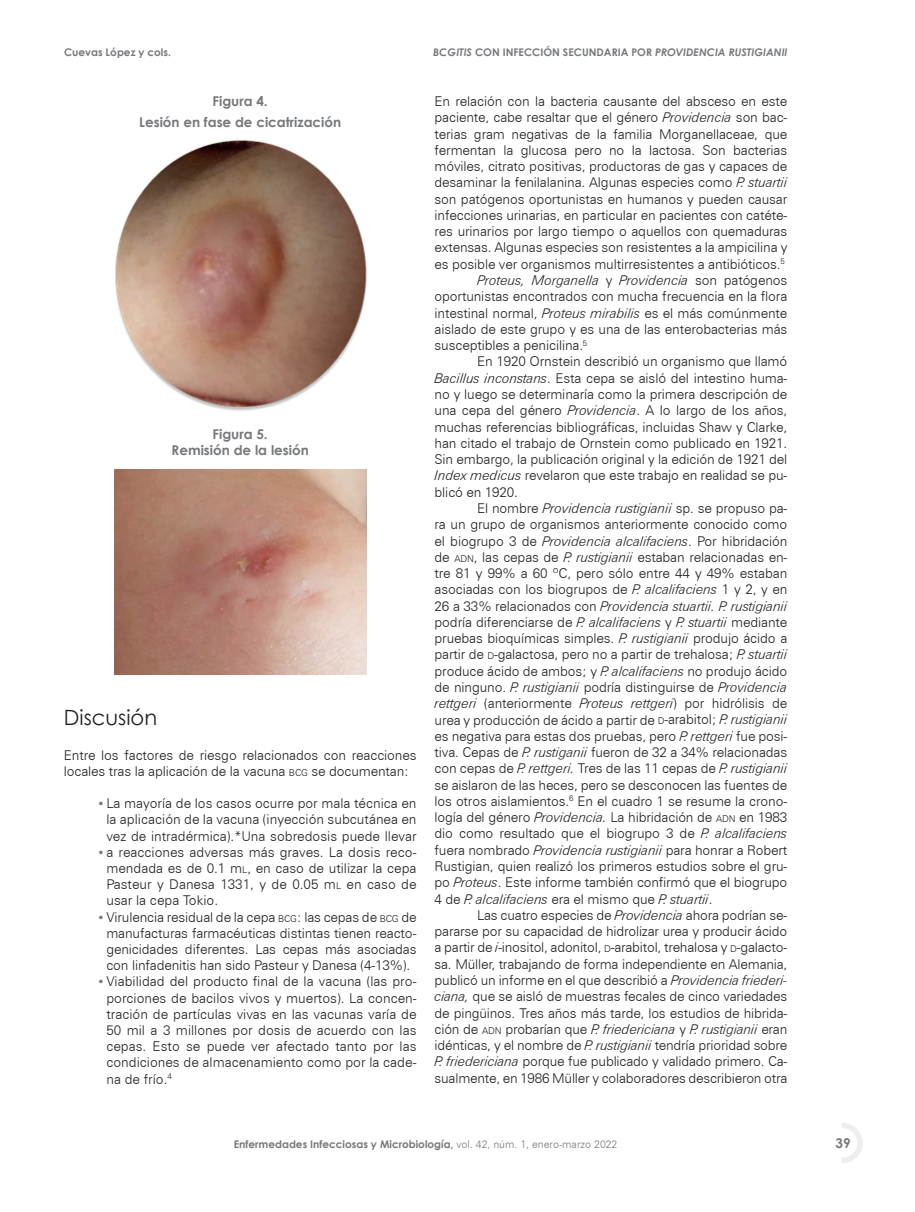
<style>
.page{position:relative;width:915px;height:1212px;background:#fff}
.page>*{position:absolute;margin:0;border:0;box-sizing:border-box;transform-origin:0 0}
.t1{font:21px "Century Gothic";color:#231f20}
.t2{font:300 13.5px/16.2px "Zurich BT";letter-spacing:-.01em;color:#231f20}
.t3{font:italic 300 13.5px "Zurich BT";letter-spacing:-.01em;color:#231f20}
.t4{font:700 13.5px/21.6px "Century Gothic";color:#76787b;text-align:center}
.t5{font:expanded 12px "Zurich BT";color:#76787b}
.t6{font:700 10.5px "Century Gothic";color:#76787b}
.t7{font:italic 700 10.5px "Century Gothic";color:#76787b}
.s1{font-style:inherit}
.s2{font-style:normal}
.s3{font-style:italic}
.s4{font-size:9.45px}
.s5{font-style:normal;font-size:9.45px}
.s6{font-family:"Zurich BT";font-weight:300}
</style>
<div class="page">
<svg style="left:842px;top:1123px;width:20px;height:40px"></svg>
<div style="left:831px;top:1131px;width:23px;height:24px;background:#fff;border-radius:50%"></div>
<div style="left:828px;top:1128px;width:29px;height:30px;border:6px solid #fff;border-radius:50%"></div>
<img style="left:114px;top:469px;width:252px;height:205px">
<img style="left:115px;top:140px;width:252px;height:271px">
<p class="t6" style="left:64px;top:44px;width:108px">Cuevas López y cols.</p>
<p class="t7" style="left:433px;top:44px;width:356px"><span class="s1">BC</span>GITIS <span class="s2">CON INFECCIÓN SECUNDARIA POR</span> PROVIDENCIA RUSTIGIANII</p>
<p class="t4" style="left:139px;top:89px;width:203px">Figura 4.<br>Lesión en fase de cicatrización</p>
<p class="t2" style="left:434px;top:93px;width:354px">En relación con la bacteria causante del absceso en este</p>
<p class="t2" style="left:434px;top:109px;width:354px">paciente, cabe resaltar que el género <span class="s3">Providencia</span> son bac-</p>
<p class="t2" style="left:434px;top:125px;width:354px">terias gram negativas de la familia Morganellaceae, que</p>
<p class="t2" style="left:434px;top:142px;width:354px">fermentan la glucosa pero no la lactosa. Son bacterias</p>
<p class="t2" style="left:434px;top:158px;width:354px">móviles, citrato positivas, productoras de gas y capaces de</p>
<p class="t2" style="left:434px;top:174px;width:354px">desaminar la fenilalanina. Algunas especies como <span class="s3">P. stuartii</span></p>
<p class="t2" style="left:434px;top:191px;width:354px">son patógenos oportunistas en humanos y pueden causar</p>
<p class="t2" style="left:434px;top:207px;width:354px">infecciones urinarias, en particular en pacientes con catéte-</p>
<p class="t2" style="left:434px;top:223px;width:354px">res urinarios por largo tiempo o aquellos con quemaduras</p>
<p class="t2" style="left:434px;top:239px;width:354px">extensas. Algunas especies son resistentes a la ampicilina y</p>
<p class="t2" style="left:434px;top:256px;width:351px">es posible ver organismos multirresistentes a antibióticos.<sup>5</sup></p>
<p class="t3" style="left:477px;top:272px;width:311px">Proteus, Morganella <span class="s2">y</span> Providencia <span class="s2">son patógenos</span></p>
<p class="t2" style="left:434px;top:288px;width:354px">oportunistas encontrados con mucha frecuencia en la flora</p>
<p class="t2" style="left:434px;top:305px;width:354px">intestinal normal, <span class="s3">Proteus mirabilis</span> es el más comúnmente</p>
<p class="t2" style="left:434px;top:321px;width:354px">aislado de este grupo y es una de las enterobacterias más</p>
<p class="t2" style="left:434px;top:337px;width:154px">susceptibles a penicilina.<sup>5</sup></p>
<p class="t2" style="left:477px;top:353px;width:311px">En 1920 Ornstein describió un organismo que llamó</p>
<p class="t2" style="left:434px;top:370px;width:354px"><span class="s3">Bacillus inconstans</span>. Esta cepa se aisló del intestino huma-</p>
<p class="t2" style="left:434px;top:386px;width:354px">no y luego se determinaría como la primera descripción de</p>
<p class="t2" style="left:434px;top:402px;width:354px">una cepa del género <span class="s3">Providencia</span>. A lo largo de los años,</p>
<p class="t2" style="left:434px;top:418px;width:354px">muchas referencias bibliográficas, incluidas Shaw y Clarke,</p>
<p class="t2" style="left:434px;top:435px;width:354px">han citado el trabajo de Ornstein como publicado en 1921.</p>
<p class="t2" style="left:434px;top:451px;width:354px">Sin embargo, la publicación original y la edición de 1921 del</p>
<p class="t2" style="left:434px;top:467px;width:354px"><span class="s3">Index medicus</span> revelaron que este trabajo en realidad se pu-</p>
<p class="t2" style="left:434px;top:484px;width:85px">blicó en 1920.</p>
<p class="t2" style="left:477px;top:500px;width:311px">El nombre <span class="s3">Providencia rustigianii</span> sp. se propuso pa-</p>
<p class="t2" style="left:434px;top:516px;width:354px">ra un grupo de organismos anteriormente conocido como</p>
<p class="t2" style="left:434px;top:532px;width:354px">el biogrupo 3 de <span class="s3">Providencia alcalifaciens</span>. Por hibridación</p>
<p class="t2" style="left:434px;top:549px;width:354px">de <span class="s4">ADN</span>, las cepas de <span class="s3">P. rustigianii</span> estaban relacionadas en-</p>
<p class="t2" style="left:434px;top:565px;width:354px">tre 81 y 99% a 60 ºC, pero sólo entre 44 y 49% estaban</p>
<p class="t2" style="left:434px;top:581px;width:354px">asociadas con los biogrupos de <span class="s3">P. alcalifaciens</span> 1 y 2, y en</p>
<p class="t3" style="left:434px;top:597px;width:354px"><span class="s2">26 a 33% relacionados con</span> Providencia stuartii. P. rustigianii</p>
<p class="t2" style="left:434px;top:614px;width:354px">podría diferenciarse de <span class="s3">P. alcalifaciens</span> y <span class="s3">P. stuartii</span> mediante</p>
<p class="t2" style="left:434px;top:630px;width:354px">pruebas bioquímicas simples. <span class="s3">P. rustigianii</span> produjo ácido a</p>
<p class="t2" style="left:434px;top:646px;width:354px">partir de <span class="s4">D</span>-galactosa, pero no a partir de trehalosa; <span class="s3">P. stuartii</span></p>
<p class="t2" style="left:434px;top:663px;width:354px">produce ácido de ambos; y <span class="s3">P. alcalifaciens</span> no produjo ácido</p>
<p class="t2" style="left:434px;top:679px;width:354px">de ninguno. <span class="s3">P. rustigianii</span> podría distinguirse de <span class="s3">Providencia</span></p>
<p class="t2" style="left:434px;top:695px;width:354px"><span class="s3">rettgeri</span> (anteriormente <span class="s3">Proteus rettgeri</span>) por hidrólisis de</p>
<p class="t2" style="left:434px;top:711px;width:354px">urea y producción de ácido a partir de <span class="s4">D</span>-arabitol; <span class="s3">P. rustigianii</span></p>
<p class="t2" style="left:434px;top:728px;width:354px">es negativa para estas dos pruebas, pero <span class="s3">P. rettgeri</span> fue posi-</p>
<p class="t2" style="left:434px;top:744px;width:354px">tiva. Cepas de <span class="s3">P. rustiganii</span> fueron de 32 a 34% relacionadas</p>
<p class="t2" style="left:434px;top:760px;width:354px">con cepas de <span class="s3">P. rettgeri.</span> Tres de las 11 cepas de <span class="s3">P. rustigianii</span></p>
<p class="t2" style="left:434px;top:776px;width:354px">se aislaron de las heces, pero se desconocen las fuentes de</p>
<p class="t2" style="left:434px;top:793px;width:354px">los otros aislamientos.<sup>6</sup> En el cuadro 1 se resume la crono-</p>
<p class="t2" style="left:434px;top:809px;width:354px">logía del género <span class="s3">Providencia.</span> La hibridación de <span class="s4">ADN</span> en 1983</p>
<p class="t2" style="left:434px;top:825px;width:354px">dio como resultado que el biogrupo 3 de <span class="s3">P. alcalifaciens</span></p>
<p class="t2" style="left:434px;top:842px;width:354px">fuera nombrado <span class="s3">Providencia rustigianii</span> para honrar a Robert</p>
<p class="t2" style="left:434px;top:858px;width:354px">Rustigian, quien realizó los primeros estudios sobre el gru-</p>
<p class="t2" style="left:434px;top:874px;width:354px">po <span class="s3">Proteus</span>. Este informe también confirmó que el biogrupo</p>
<p class="t3" style="left:434px;top:890px;width:279px"><span class="s2">4 de</span> P. alcalifaciens <span class="s2">era el mismo que</span> P. stuartii<span class="s2">.</span></p>
<p class="t2" style="left:477px;top:907px;width:311px">Las cuatro especies de <span class="s3">Providencia</span> ahora podrían se-</p>
<p class="t2" style="left:434px;top:923px;width:354px">pararse por su capacidad de hidrolizar urea y producir ácido</p>
<p class="t2" style="left:434px;top:939px;width:354px">a partir de <span class="s3">i</span>-inositol, adonitol, <span class="s4">D</span>-arabitol, trehalosa y <span class="s4">D</span>-galacto-</p>
<p class="t2" style="left:434px;top:955px;width:354px">sa. Müller, trabajando de forma independiente en Alemania,</p>
<p class="t2" style="left:434px;top:972px;width:354px">publicó un informe en el que describió a <span class="s3">Providencia friederi-</span></p>
<p class="t2" style="left:434px;top:988px;width:354px"><span class="s3">ciana,</span> que se aisló de muestras fecales de cinco variedades</p>
<p class="t2" style="left:434px;top:1004px;width:354px">de pingüinos. Tres años más tarde, los estudios de hibrida-</p>
<p class="t3" style="left:434px;top:1021px;width:354px"><span class="s2">ción de</span> <span class="s5">ADN</span> <span class="s2">probarían que</span> P. friedericiana <span class="s2">y</span> P. rustigianii <span class="s2">eran</span></p>
<p class="t2" style="left:434px;top:1037px;width:354px">idénticas, y el nombre de <span class="s3">P. rustigianii</span> tendría prioridad sobre</p>
<p class="t2" style="left:434px;top:1053px;width:354px"><span class="s3">P. friedericiana</span> porque fue publicado y validado primero. Ca-</p>
<p class="t2" style="left:434px;top:1069px;width:354px">sualmente, en 1986 Müller y colaboradores describieron otra</p>
<p class="t4" style="left:171px;top:425px;width:139px;line-height:16.2px">Figura 5.<br>Remisión de la lesión</p>
<h1 class="t1" style="left:64px;top:703px;width:95px">Discusión</h1>
<p class="t2" style="left:64px;top:746px;width:354px">Entre los factores de riesgo relacionados con reacciones locales tras la aplicación de la vacuna <span class="s4">BCG</span> se documentan:</p>
<p class="t2" style="left:106px;top:795px;width:311px">La mayoría de los casos ocurre por mala técnica en la aplicación de la vacuna (inyección subcutánea en vez de intradérmica).*Una sobredosis puede llevar a reacciones adversas más graves. La dosis reco&shy;mendada es de 0.1 m<span class="s4">L</span>, en caso de utilizar la cepa Pasteur y Danesa 1331, y de 0.05 m<span class="s4">L</span> en caso de usar la cepa Tokio.<br>Virulencia residual de la cepa <span class="s4">BCG</span>: las cepas de <span class="s4">BCG</span> de manufacturas farmacéuticas distintas tienen reacto&shy;genicidades diferentes. Las cepas más asociadas con linfadenitis han sido Pasteur y Danesa (4-13%).<br>Viabilidad del producto final de la vacuna (las pro&shy;porciones de bacilos vivos y muertos). La concen&shy;tración de partículas vivas en las vacunas varía de 50 mil a 3 millones por dosis de acuerdo con las cepas. Esto se puede ver afectado tanto por las condiciones de almacenamiento como por la cade&shy;na de frío.<sup>4</sup></p>
<p class="t5" style="left:98px;top:797px;width:9px">•</p>
<p class="t5" style="left:98px;top:845px;width:9px">•</p>
<p class="t5" style="left:98px;top:910px;width:9px">•</p>
<p class="t5" style="left:98px;top:975px;width:9px">•</p>
<p class="t6" style="left:234px;top:1136px;width:385px">Enfermedades Infecciosas y Microbiología, <span class="s6">vol. 42, núm. 1, enero-marzo 2022</span></p>
<p class="t4" style="left:835px;top:1132px;width:17px">39</p>
</div>
